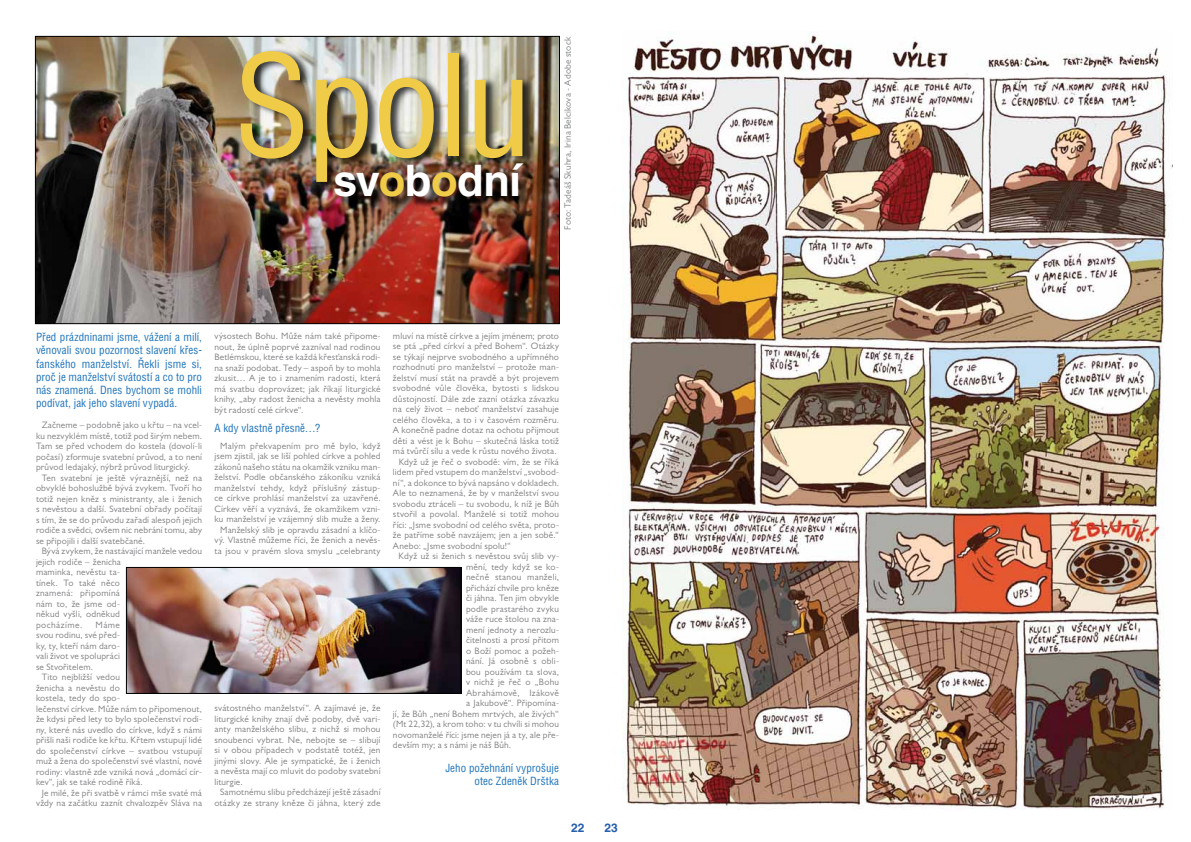
<style>
.page{position:relative;width:1191px;height:842px;background:#fff}
.page>*{position:absolute;margin:0;border:0;box-sizing:border-box;transform-origin:0 0}
.t1{font:condensed 137.2px "Helvetica CE";letter-spacing:-.025em;color:#efcb48}
.t2{font:700 43.5px "Helvetica CE";letter-spacing:-.01em;color:#fff}
.t3{font:700 12px "Helvetica LT Std";color:#235dab}
.t4{font:condensed 11px/13.2px "Helvetica CE";letter-spacing:.005em;color:#1e74bb;text-align:right}
.t5{font:9.3px/10.5px "Gill Sans MT Pro";letter-spacing:.02em;color:#7b7c7f;text-align:justify}
.t6{font:9.3px "Gill Sans MT Pro";letter-spacing:.015em;color:#7c7e81}
.s1{color:#efcb48}
</style>
<div class="page">
<img style="left:37px;top:38px;width:521px;height:284px">
<div style="left:35px;top:36px;width:525px;height:288px;border:1px solid #000"></div>
<img style="left:128px;top:569px;width:331px;height:123px">
<div style="left:126px;top:567px;width:335px;height:127px;border:1px solid #000"></div>
<div style="left:242px;top:48px;width:294px;height:143px;background:#000;opacity:.75"></div>
<div style="left:336px;top:165px;width:199px;height:44px;background:#000;opacity:.75"></div>
<img style="left:622px;top:31px;width:550px;height:778px">
<h1 class="t1" style="left:234px;top:20px;width:301px">Spolu</h1>
<h2 class="t2" style="left:333px;top:154px;width:190px">sv<span class="s1">o</span>b<span class="s1">o</span>dní</h2>
<p class="t6" style="left:562px;top:230px;width:194px;rotate:-90deg">Foto: Tadeáš Skuhra, Irina Belcikova - Adobe stock</p>
<p class="t4" style="left:36px;top:330px;width:168px;text-align:justify">Před prázdninami jsme, vážení a milí, věnovali svou pozornost slavení křes&shy;ťanského manželství. Řekli jsme si, proč je manželství svátostí a co to pro nás znamená. Dnes bychom se mohli podívat, jak jeho slavení vypadá.</p>
<p class="t5" style="left:36px;top:420px;width:167px;text-indent:6px">Začneme – podobně jako u křtu – na vcel&shy;ku nezvyklém místě, totiž pod širým nebem.<br>Tam se před vchodem do kostela (dovolí-li počasí) zformuje svatební průvod, a to není průvod ledajaký, nýbrž průvod liturgický.</p>
<p class="t5" style="left:36px;top:472px;width:168px;text-indent:6px">Ten svatební je ještě výraznější, než na obvyklé bohoslužbě bývá zvykem. Tvoří ho totiž nejen kněz s ministranty, ale i ženich s nevěstou a další. Svatební obřady počítají s tím, že se do průvodu zařadí alespoň jejich rodiče a svědci, ovšem nic nebrání tomu, aby se připojili i další svatebčané.</p>
<p class="t5" style="left:36px;top:546px;width:167px;text-align:left;text-indent:6px">Bývá zvykem, že nastávající manžele vedou jejich rodiče – ženicha<br>maminka, nevěstu ta-<br>tínek. To také něco<br>znamená: připomíná<br>nám to, že jsme od-<br>někud vyšli, odněkud<br>pocházíme.</p>
<p class="t5" style="left:36px;top:619px;width:85px;text-indent:59px">Máme svou rodinu, své před&shy;ky, ty, kteří nám daro&shy;vali život ve spolupráci se Stvořitelem.</p>
<p class="t5" style="left:36px;top:672px;width:167px;text-align:left;text-indent:6px">Tito nejbližší vedou<br>ženicha a nevěstu do<br>kostela, tedy do spo-<br>lečenství církve. M ůže nám to připomenout, že kdysi před lety to bylo společenství rodi&shy;ny, které nás uvedlo do církve, když s námi přišli naši rodiče ke křtu. Křtem vstupují lidé do společenství církve – svatbou vstupují muž a žena do společenství své vlastní, nové rodiny: vlastně zde vzniká nová „domácí cír&shy;kev“, jak se také rodině říká.</p>
<p class="t5" style="left:36px;top:787px;width:168px;text-align:right">Je milé, že při svatbě v rámci mše svaté má vždy na začátku zaznít chvalozpěv Sláva na</p>
<p class="t5" style="left:214px;top:331px;width:167px">výsostech Bohu. M ůže nám také připome&shy;nout, že úplně poprvé zazníval nad rodinou Betlémskou, které se každá křesťanská rodi&shy;na snaží podobat. Tedy – aspoň by to mohla zkusit… A je to i znamením radosti, která má svatbu doprovázet; jak říkají liturgické knihy, „aby radost ženicha a nevěsty mohla být radostí celé církve“.</p>
<p class="t4" style="left:214px;top:421px;width:107px">A kdy vlastně přesně…?</p>
<p class="t5" style="left:214px;top:440px;width:168px;text-align:right">M alým překvapením pro mě bylo, když jsem zjistil, jak se liší pohled církve a pohled zákonů našeho státu na okamžik vzniku man&shy;želství. Podle občanského zákoníku vzniká manželství tehdy, když příslušný zástup&shy;ce církve prohlásí manželství za uzavřené.<br>Církev věří a vyznává, že okamžikem vzni&shy;ku manželství je vzájemný slib muže a ženy.<br>M anželský slib je opravdu zásadní a klíčo&shy;vý. Vlastně můžeme říci, že ženich a nevěs&shy;ta jsou v pravém slova smyslu „celebranty</p>
<p class="t5" style="left:214px;top:703px;width:168px">svátostného manželství“. A zajímavé je, že liturgické knihy znají dvě podoby, dvě vari&shy;anty manželského slibu, z nichž si mohou snoubenci vybrat. Ne, nebojte se – slibují si v obou případech v podstatě totéž, jen jinými slovy. Ale je sympatické, že i ženich a nevěsta mají co mluvit do podoby svatební liturgie.</p>
<p class="t5" style="left:214px;top:787px;width:167px;text-align:right">Samotnému slibu předcházejí ještě zásadní otázky ze strany kněze či jáhna, který zde</p>
<p class="t5" style="left:393px;top:330px;width:168px">mluví na místě církve a jejím jménem; proto</p>
<p class="t5" style="left:393px;top:341px;width:167px">se ptá „před církví a před Bohem“. Otázky</p>
<p class="t5" style="left:393px;top:351px;width:167px">se týkají nejprve svobodného a upřímného</p>
<p class="t5" style="left:393px;top:362px;width:167px">rozhodnutí pro manželství – protože man-</p>
<p class="t5" style="left:393px;top:372px;width:167px">želství musí stát na pravdě a být projevem</p>
<p class="t5" style="left:393px;top:383px;width:168px">svobodné vůle člověka, bytosti s lidskou</p>
<p class="t5" style="left:393px;top:393px;width:168px">důstojností. Dále zde zazní otázka závazku</p>
<p class="t5" style="left:393px;top:404px;width:168px">na celý život – neboť manželství zasahuje</p>
<p class="t5" style="left:393px;top:414px;width:167px">celého člověka, a to i v časovém rozměru.</p>
<p class="t5" style="left:393px;top:425px;width:167px">A konečně padne dotaz na ochotu přijmout</p>
<p class="t5" style="left:393px;top:435px;width:167px">děti a vést je k Bohu – skutečná láska totiž</p>
<p class="t5" style="left:393px;top:446px;width:165px">má tvůrčí sílu a vede k růstu nového života.</p>
<p class="t5" style="left:399px;top:456px;width:162px">Když už je řeč o svobodě: vím, že se říká</p>
<p class="t5" style="left:393px;top:467px;width:167px">lidem před vstupem do manželství „svobod-</p>
<p class="t5" style="left:393px;top:477px;width:167px">ní“, a dokonce to bývá napsáno v dokladech.</p>
<p class="t5" style="left:393px;top:488px;width:167px">Ale to neznamená, že by v manželství svou</p>
<p class="t5" style="left:393px;top:498px;width:167px">svobodu ztráceli – tu svobodu, k níž je Bůh</p>
<p class="t5" style="left:393px;top:509px;width:167px">stvořil a povolal. M anželé si totiž mohou</p>
<p class="t5" style="left:393px;top:519px;width:167px">říci: „Jsme svobodní od celého světa, proto-</p>
<p class="t5" style="left:393px;top:530px;width:167px">že patříme sobě navzájem; jen a jen sobě.“</p>
<p class="t5" style="left:393px;top:540px;width:120px">Anebo: „Jsme svobodní spolu!“</p>
<p class="t5" style="left:399px;top:551px;width:162px">Když už si ženich s nevěstou svůj slib vy-</p>
<p class="t5" style="left:466px;top:561px;width:94px">mění, tedy když se ko-</p>
<p class="t5" style="left:466px;top:572px;width:94px">nečně stanou manželi,</p>
<p class="t5" style="left:466px;top:582px;width:94px">přichází chvíle pro kněze</p>
<p class="t5" style="left:466px;top:593px;width:95px">či jáhna. Ten jim obvykle</p>
<p class="t5" style="left:466px;top:603px;width:94px">podle prastarého zvyku</p>
<p class="t5" style="left:466px;top:614px;width:94px">váže ruce štolou na zna-</p>
<p class="t5" style="left:466px;top:624px;width:94px">mení jednoty a nerozlu-</p>
<p class="t5" style="left:466px;top:635px;width:95px">čitelnosti a prosí přitom</p>
<p class="t5" style="left:466px;top:645px;width:94px">o Boží pomoc a požeh-</p>
<p class="t5" style="left:466px;top:656px;width:94px">nání. Já osobně s obli-</p>
<p class="t5" style="left:466px;top:666px;width:94px">bou používám ta slova,</p>
<p class="t5" style="left:466px;top:677px;width:95px">v nichž je řeč o „Bohu</p>
<p class="t5" style="left:466px;top:687px;width:94px">Abrahámově, Izákově</p>
<p class="t5" style="left:466px;top:698px;width:94px">a Jakubově“. Připomína-</p>
<p class="t5" style="left:393px;top:708px;width:167px">jí, že Bůh „není Bohem mrtvých, ale živých“</p>
<p class="t5" style="left:393px;top:719px;width:167px">(Mt 22,32), a krom toho: v tu chvíli si mohou</p>
<p class="t5" style="left:393px;top:729px;width:167px">novomanželé říci: jsme nejen já a ty, ale pře-</p>
<p class="t5" style="left:393px;top:740px;width:120px">devším my; a s námi je náš Bůh.</p>
<p class="t4" style="left:445px;top:761px;width:115px">Jeho požehnání vyprošuje otec Zdeněk Drštka</p>
<p class="t3" style="left:571px;top:821px;width:15px">22</p>
<p class="t3" style="left:604px;top:821px;width:15px">23</p>
</div>
